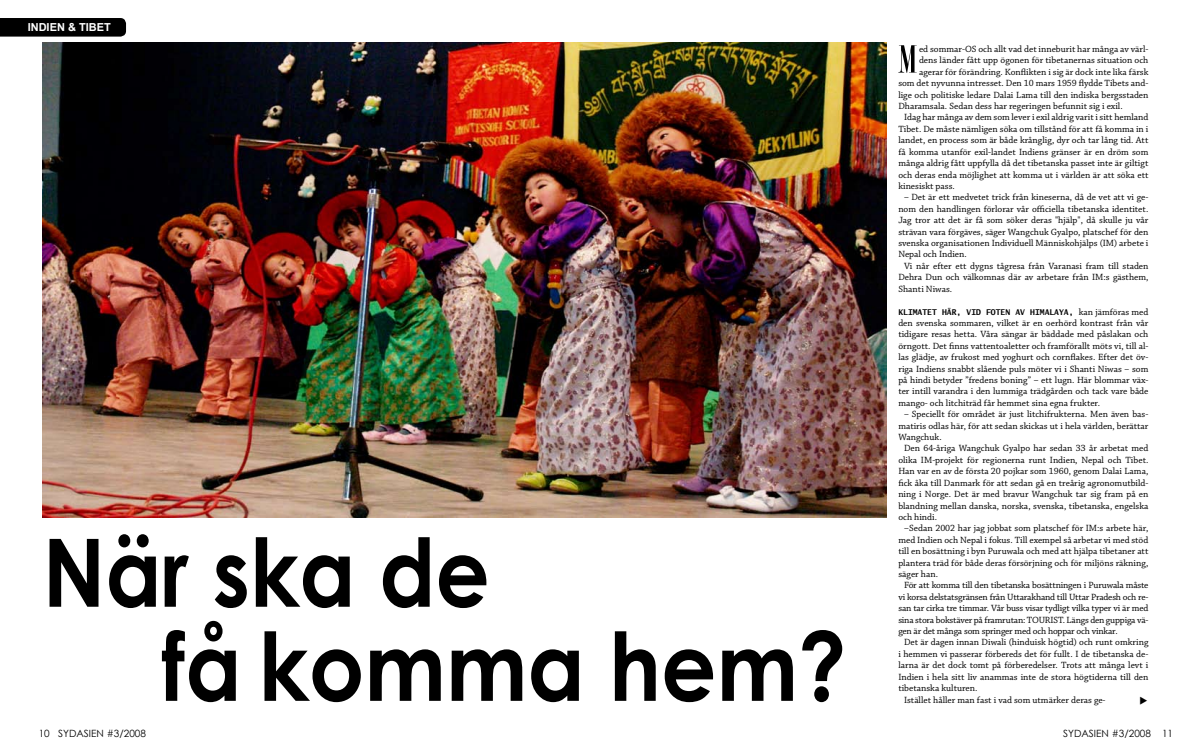
<style>
.page{position:relative;width:1191px;height:752px;background:#fff}
.page>*{position:absolute;margin:0;border:0;box-sizing:border-box;transform-origin:0 0}
.t1{font:700 94.3px/94px "Century Gothic";color:#000;scale:.9 1}
.t2{font:41px "Bordeaux Roman Bold Let Plain";color:#000;scale:1.46 1}
.t3{font:700 11px "Arial";color:#fff}
.t4{font:10px "Century Gothic";color:#000}
.t5{font:9.5px/11.4px "Chaparral Pro";color:#000;text-align:justify}
.t6{font:9.5px "Chaparral Pro";letter-spacing:-.02em;color:#000}
.t7{font:700 8px "Lucida Sans Typewriter";color:#000}
.s1{font-family:"Chaparral Pro";font-weight:400;font-size:9.5px}
</style>
<div class="page">
<img style="left:43px;top:43px;width:843px;height:474px">
<div style="left:0;top:18px;width:126px;height:19px;background:#000"></div>
<p class="t3" style="left:28px;top:21px;width:85px">INDIEN &amp; TIBET</p>
<h1 class="t1" style="left:162px;top:523px;width:762px;text-indent:-119px">När ska de<br>få komma hem?</h1>
<h2 class="t2" style="left:898px;top:41px;width:15px">M</h2>
<p class="t5" style="left:919px;top:44px;width:231px">ed sommar-OS och allt vad det inneburit har många av värl-</p>
<p class="t5" style="left:919px;top:55px;width:231px">dens länder fått upp ögonen för tibetanernas situation och</p>
<p class="t5" style="left:919px;top:66px;width:231px">agerar för förändring. Konflikten i sig är dock inte lika färsk</p>
<p class="t5" style="left:898px;top:78px;width:252px">som det nyvunna intresset. Den 10 mars 1959 flydde Tibets and-</p>
<p class="t5" style="left:898px;top:89px;width:252px">lige och politiske ledare Dalai Lama till den indiska bergsstaden</p>
<p class="t5" style="left:898px;top:101px;width:226px">Dharamsala. Sedan dess har regeringen befunnit sig i exil.</p>
<p class="t5" style="left:904px;top:112px;width:246px">Idag har många av dem som lever i exil aldrig varit i sitt hemland</p>
<p class="t5" style="left:898px;top:123px;width:252px">Tibet. De måste nämligen söka om tillstånd för att få komma in i</p>
<p class="t5" style="left:898px;top:135px;width:251px">landet, en process som är både krånglig, dyr och tar lång tid. Att</p>
<p class="t5" style="left:898px;top:146px;width:252px">få komma utanför exil-landet Indiens gränser är en dröm som</p>
<p class="t5" style="left:898px;top:158px;width:252px">många aldrig fått uppfylla då det tibetanska passet inte är giltigt</p>
<p class="t5" style="left:898px;top:169px;width:252px">och deras enda möjlighet att komma ut i världen är att söka ett</p>
<p class="t5" style="left:898px;top:180px;width:58px">kinesiskt pass.</p>
<p class="t5" style="left:904px;top:192px;width:246px">– Det är ett medvetet trick från kineserna, då de vet att vi ge-</p>
<p class="t5" style="left:898px;top:203px;width:251px">nom den handlingen förlorar vår officiella tibetanska identitet.</p>
<p class="t5" style="left:898px;top:215px;width:252px">Jag tror att det är få som söker deras "hjälp", då skulle ju vår</p>
<p class="t5" style="left:898px;top:226px;width:252px">strävan vara förgäves, säger Wangchuk Gyalpo, platschef för den</p>
<p class="t5" style="left:898px;top:237px;width:251px">svenska organisationen Individuell Människohjälps (IM) arbete i</p>
<p class="t5" style="left:898px;top:249px;width:70px">Nepal och Indien.</p>
<p class="t5" style="left:904px;top:260px;width:246px">Vi når efter ett dygns tågresa från Varanasi fram till staden</p>
<p class="t5" style="left:898px;top:272px;width:252px">Dehra Dun och välkomnas där av arbetare från IM:s gästhem,</p>
<p class="t5" style="left:898px;top:283px;width:55px">Shanti Niwas.</p>
<p class="t7" style="left:898px;top:307px;width:26px">KLIMATET</p>
<p class="t7" style="left:942px;top:307px;width:35px">HÄR , VID</p>
<p class="t7" style="left:986px;top:307px;width:164px">FOTE N AV HI MALAYA , <span class="s1">kan jämföras med</span></p>
<p class="t5" style="left:898px;top:317px;width:252px">den svenska sommaren, vilket är en oerhörd kontrast från vår tidigare resas hetta. Våra sängar är bäddade med påslakan och örngott. Det finns vattentoaletter och framförallt möts vi, till al&shy;las glädje, av frukost med yoghurt och cornflakes. Efter det öv&shy;riga Indiens snabbt slående puls möter vi i Shanti Niwas – som på hindi betyder ”fredens boning” – ett lugn. Här blommar väx&shy;ter intill varandra i den lummiga trädgården och tack vare både mango- och litchiträd får hemmet sina egna frukter.</p>
<p class="t5" style="left:904px;top:408px;width:246px">– Speciellt för området är just litchifrukterna. Men även bas-</p>
<p class="t5" style="left:898px;top:420px;width:252px">matiris odlas här, för att sedan skickas ut i hela världen, berättar</p>
<p class="t5" style="left:898px;top:431px;width:45px">Wangchuk.</p>
<p class="t5" style="left:904px;top:443px;width:246px">Den 64-åriga Wangchuk Gyalpo har sedan 33 år arbetat med</p>
<p class="t5" style="left:898px;top:454px;width:252px">olika IM-projekt för regionerna runt Indien, Nepal och Tibet.</p>
<p class="t5" style="left:898px;top:465px;width:252px">Han var en av de första 20 pojkar som 1960, genom Dalai Lama,</p>
<p class="t5" style="left:898px;top:477px;width:252px">fick åka till Danmark för att sedan gå en treårig agronomutbild-</p>
<p class="t5" style="left:898px;top:488px;width:252px">ning i Norge. Det är med bravur Wangchuk tar sig fram på en</p>
<p class="t5" style="left:898px;top:500px;width:252px">blandning mellan danska, norska, svenska, tibetanska, engelska</p>
<p class="t5" style="left:898px;top:511px;width:40px">och hindi.</p>
<p class="t5" style="left:904px;top:522px;width:246px">–Sedan 2002 har jag jobbat som platschef för IM:s arbete här,</p>
<p class="t5" style="left:898px;top:534px;width:251px">med Indien och Nepal i fokus. Till exempel så arbetar vi med stöd</p>
<p class="t5" style="left:898px;top:545px;width:251px">till en bosättning i byn Puruwala och med att hjälpa tibetaner att</p>
<p class="t5" style="left:898px;top:557px;width:252px">plantera träd för både deras försörjning och för miljöns räkning,</p>
<p class="t5" style="left:898px;top:568px;width:41px">säger han.</p>
<p class="t6" style="left:904px;top:579px;width:246px">För att komma till den tibetanska bosättningen i Puruwala måste</p>
<p class="t6" style="left:898px;top:591px;width:252px">vi korsa delstatsgränsen från Uttarakhand till Uttar Pradesh och re-</p>
<p class="t6" style="left:898px;top:602px;width:252px">san tar cirka tre timmar. Vår buss visar tydligt vilka typer vi är med</p>
<p class="t6" style="left:898px;top:614px;width:252px">sina stora bokstäver på framrutan: TOURIST. Längs den guppiga vä-</p>
<p class="t6" style="left:898px;top:625px;width:221px">gen är det många som springer med och hoppar och vinkar.</p>
<p class="t5" style="left:904px;top:636px;width:246px">Det är dagen innan Diwali (hinduisk högtid) och runt omkring</p>
<p class="t5" style="left:898px;top:648px;width:252px">i hemmen vi passerar förbereds det för fullt. I de tibetanska de-</p>
<p class="t5" style="left:898px;top:659px;width:252px">larna är det dock tomt på förberedelser. Trots att många levt i</p>
<p class="t5" style="left:898px;top:671px;width:252px">Indien i hela sitt liv anammas inte de stora högtiderna till den</p>
<p class="t5" style="left:898px;top:682px;width:81px">tibetanska kulturen.</p>
<p class="t5" style="left:904px;top:693px;width:203px">Istället håller man fast i vad som utmärker deras ge-</p>
<p class="t4" style="left:39px;top:726px;width:109px">10 SYDASIEN #3/2008</p>
<p class="t4" style="left:1063px;top:726px;width:111px">SYDASIEN #3/2008 11</p>
</div>
